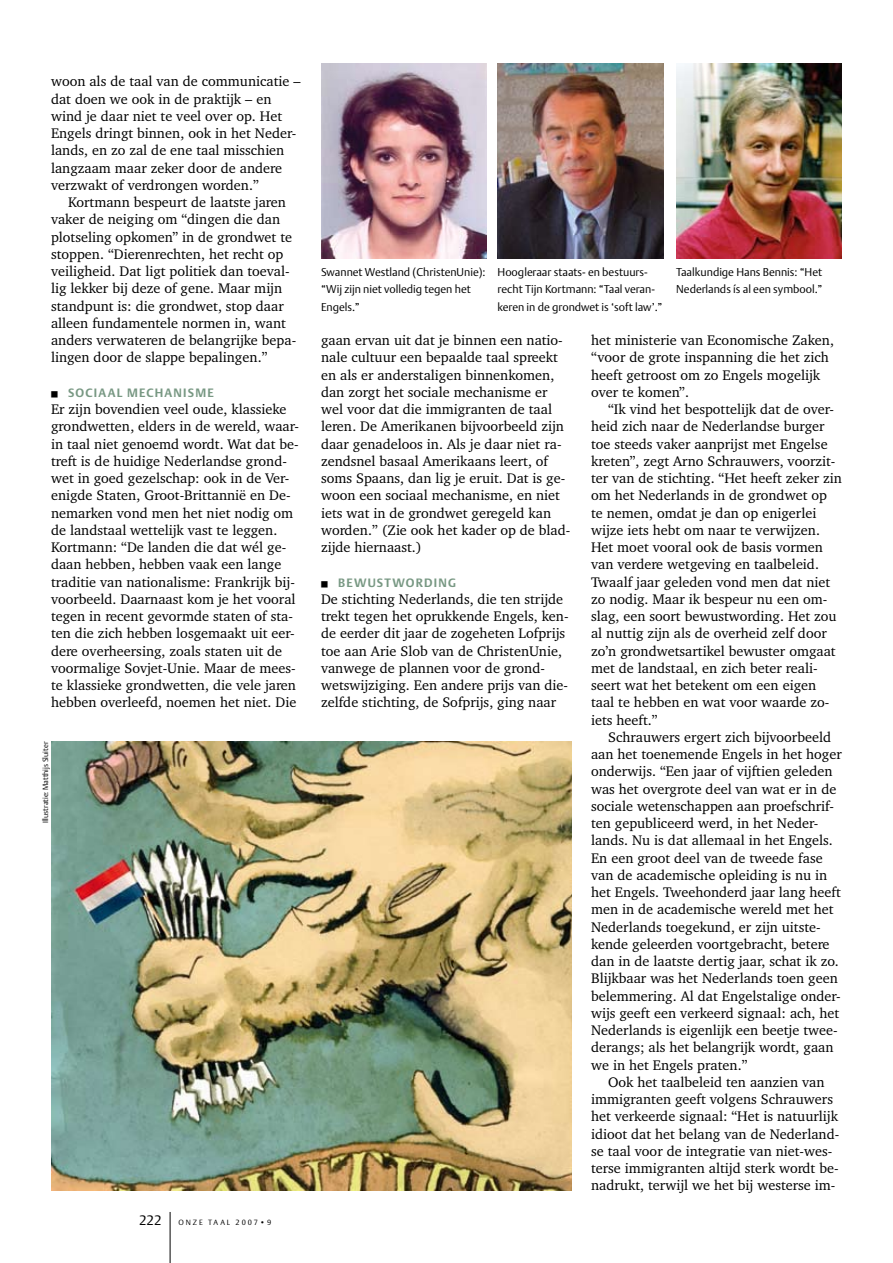
<style>
.page{position:relative;width:893px;height:1263px;background:#fff}
.page>*{position:absolute;margin:0;border:0;box-sizing:border-box;transform-origin:0 0}
.t1{font:14.25px/17.2px "Charter IT Cby BT";color:#000}
.t2{font:13.5px "DTL Argo T Light";color:#000}
.t3{font:700 12px "DTL Argo T";letter-spacing:.1em;color:#789883}
.t4{font:11.25px/17.2px "DTL Argo ST Light";color:#000}
.t5{font:7.5px "DTL Argo ST Light";color:#000}
.t6{font:7.5px "DTL Argo T Light";letter-spacing:.25em;color:#000}
</style>
<div class="page">
<hr style="left:170px;top:1212px;width:1px;height:51px;background:#000">
<img style="left:676px;top:64px;width:166px;height:195px">
<img style="left:321px;top:64px;width:166px;height:195px">
<img style="left:497px;top:64px;width:166px;height:195px">
<img style="left:51px;top:742px;width:521px;height:448px">
<p class="t1" style="left:51px;top:72px;width:251px">woon als de taal van de communicatie – dat doen we ook in de praktijk – en wind je daar niet te veel over op. Het Engels dringt binnen, ook in het Neder&shy;lands, en zo zal de ene taal misschien langzaam maar zeker door de andere verzwakt of verdrongen worden.”</p>
<p class="t1" style="left:51px;top:193px;width:247px;text-indent:17px">Kortmann bespeurt de laatste jaren vaker de neiging om “dingen die dan plotseling opkomen” in de grondwet te stoppen. “Dierenrechten, het recht op veiligheid. Dat ligt politiek dan toeval&shy;lig lekker bij deze of gene. Maar mijn standpunt is: die grondwet, stop daar alleen fundamentele normen in, want anders verwateren de belangrijke bepa&shy;lingen door de slappe bepalingen.”</p>
<p class="t3" style="left:68px;top:385px;width:147px">SOCIAAL MECHANISME</p>
<p class="t1" style="left:51px;top:400px;width:249px">Er zijn bovendien veel oude, klassieke grondwetten, elders in de wereld, waar&shy;in taal niet genoemd wordt. Wat dat be&shy;treft is de huidige Nederlandse grond&shy;wet in goed gezelschap: ook in de Ver&shy;enigde Staten, Groot-Brittannië en De&shy;nemarken vond men het niet nodig om de landstaal wettelijk vast te leggen.<br>Kortmann: “De landen die dat wél ge&shy;daan hebben, hebben vaak een lange traditie van nationalisme: Frankrijk bij&shy;voorbeeld. Daarnaast kom je het vooral tegen in recent gevormde staten of sta&shy;ten die zich hebben losgemaakt uit eer&shy;dere overheersing, zoals staten uit de voormalige Sovjet-Unie. Maar de mees&shy;te klassieke grondwetten, die vele jaren hebben overleefd, noemen het niet. Die</p>
<p class="t5" style="left:41px;top:823px;width:83px;rotate:-90deg">Illustratie: Matthijs Sluiter</p>
<p class="t2" style="left:139px;top:1212px;width:24px">222</p>
<p class="t6" style="left:179px;top:1218px;width:94px">ONZE TAAL 2007•9</p>
<p class="t4" style="left:321px;top:263px;width:166px">Swannet Westland (ChristenUnie): “Wij zijn niet volledig tegen het<br>Engels.”</p>
<p class="t4" style="left:497px;top:263px;width:166px">Hoogleraar staats- en bestuurs&shy;recht Tijn Kortmann: “Taal veran&shy;keren in de grondwet is ‘soft law’.”</p>
<p class="t4" style="left:676px;top:263px;width:148px">Taalkundige Hans Bennis: “Het<br>Nederlands ís al een symbool.”</p>
<p class="t1" style="left:321px;top:331px;width:251px">gaan ervan uit dat je binnen een natio&shy;nale cultuur een bepaalde taal spreekt en als er anderstaligen binnenkomen, dan zorgt het sociale mechanisme er wel voor dat die immigranten de taal leren. De Amerikanen bijvoorbeeld zijn daar genadeloos in. Als je daar niet ra&shy;zendsnel basaal Amerikaans leert, of soms Spaans, dan lig je eruit. Dat is ge&shy;woon een sociaal mechanisme, en niet iets wat in de grondwet geregeld kan worden.” (Zie ook het kader op de blad&shy;zijde hiernaast.)</p>
<p class="t3" style="left:338px;top:575px;width:119px">BEWUSTWORDING</p>
<p class="t1" style="left:321px;top:590px;width:249px">De stichting Nederlands, die ten strijde trekt tegen het oprukkende Engels, ken&shy;de eerder dit jaar de zogeheten Lofprijs toe aan Arie Slob van de ChristenUnie, vanwege de plannen voor de grond&shy;wetswijziging. Een andere prijs van die&shy;zelfde stichting, de Sofprijs, ging naar</p>
<p class="t1" style="left:591px;top:331px;width:245px">het ministerie van Economische Zaken, “voor de grote inspanning die het zich heeft getroost om zo Engels mogelijk over te komen”.</p>
<p class="t1" style="left:591px;top:400px;width:252px;text-indent:17px">“Ik vind het bespottelijk dat de over&shy;heid zich naar de Nederlandse burger toe steeds vaker aanprijst met Engelse kreten”, zegt Arno Schrauwers, voorzit&shy;ter van de stichting. “Het heeft zeker zin om het Nederlands in de grondwet op te nemen, omdat je dan op enigerlei wijze iets hebt om naar te verwijzen.<br>Het moet vooral ook de basis vormen van verdere wetgeving en taalbeleid.<br>Twaalf jaar geleden vond men dat niet zo nodig. Maar ik bespeur nu een om&shy;slag, een soort bewustwording. Het zou al nuttig zijn als de overheid zelf door zo’n grondwetsartikel bewuster omgaat met de landstaal, en zich beter reali&shy;seert wat het betekent om een eigen taal te hebben en wat voor waarde zo&shy;iets heeft.”</p>
<p class="t1" style="left:591px;top:728px;width:252px;text-indent:17px">Schrauwers ergert zich bijvoorbeeld aan het toenemende Engels in het hoger onderwijs. “Een jaar of vijftien geleden was het overgrote deel van wat er in de sociale wetenschappen aan proefschrif&shy;ten gepubliceerd werd, in het Neder&shy;lands. Nu is dat allemaal in het Engels.<br>En een groot deel van de tweede fase van de academische opleiding is nu in het Engels. Tweehonderd jaar lang heeft men in de academische wereld met het Nederlands toegekund, er zijn uitste&shy;kende geleerden voortgebracht, betere dan in de laatste dertig jaar, schat ik zo.<br>Blijkbaar was het Nederlands toen geen belemmering. Al dat Engelstalige onder&shy;wijs geeft een verkeerd signaal: ach, het Nederlands is eigenlijk een beetje twee&shy;derangs; als het belangrijk wordt, gaan we in het Engels praten.”</p>
<p class="t1" style="left:591px;top:1073px;width:250px;text-align:center">Ook het taalbeleid ten aanzien van immigranten geeft volgens Schrauwers het verkeerde signaal: “Het is natuurlijk idioot dat het belang van de Nederland&shy;se taal voor de integratie van niet-wes&shy;terse immigranten altijd sterk wordt be&shy;nadrukt, terwijl we het bij westerse im-</p>
</div>
